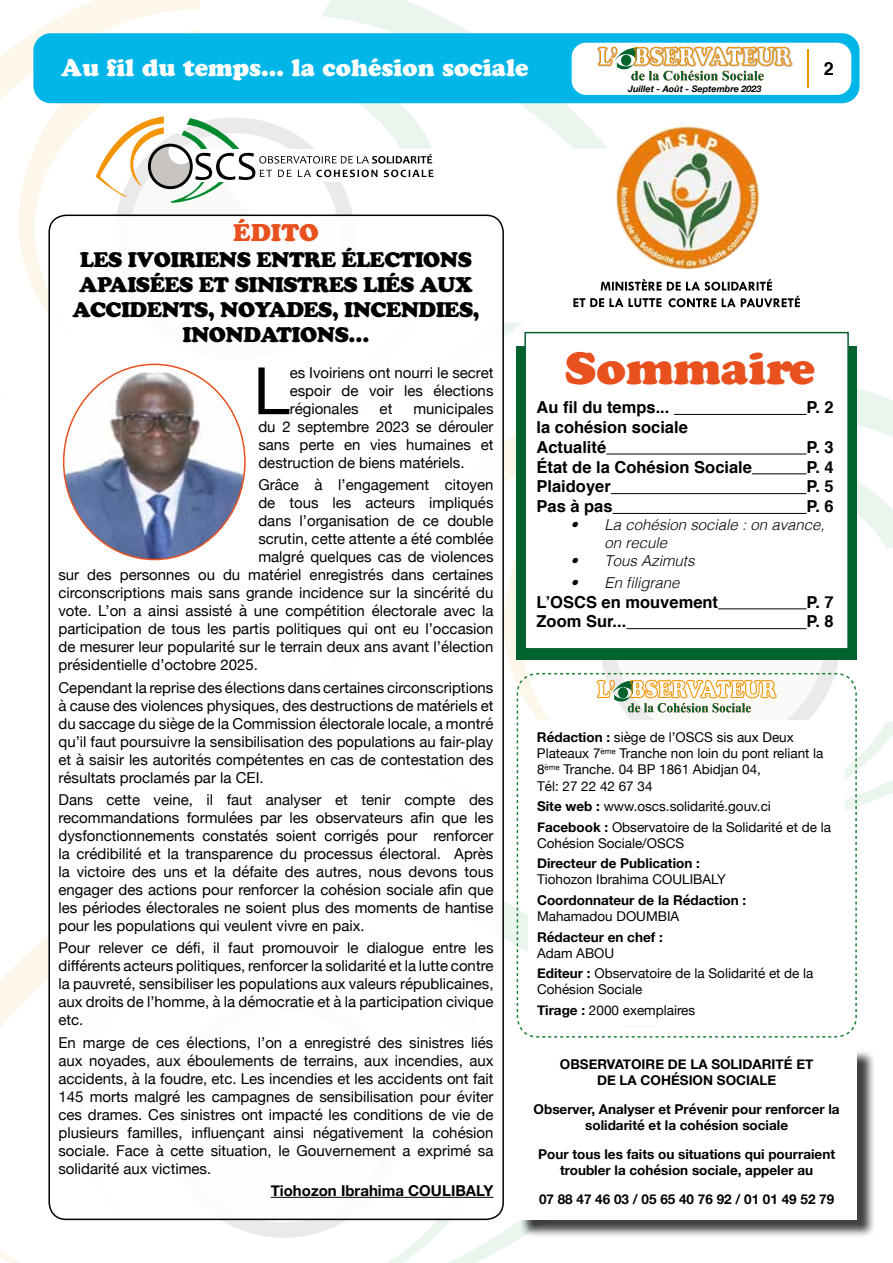
<style>
.page{position:relative;width:893px;height:1263px;background:#fff}
.page>*{position:absolute;margin:0;border:0;box-sizing:border-box;transform-origin:0 0}
.t1{font:65.4px "Helvetica Neue";color:#000}
.t2{font:45px "Cooper Black Std";color:#e8511e;scale:1.04 1}
.t3{font:24px "Cooper Black Std";color:#fff}
.t4{font:24px "Cooper Black Std";color:#e8511e}
.t5{font:21px/25.2px "Cooper Black Std";letter-spacing:-.025em;color:#000;text-align:center}
.t6{font:700 18px "Helvetica";color:#000}
.t7{font:700 16.5px/19.8px "Helvetica";color:#000}
.t8{font:15px/18px "Helvetica Neue";color:#000;text-align:justify}
.t9{font:italic 300 15px/18px "Helvetica";color:#000}
.t10{font:700 15px "Helvetica Neue";color:#000}
.t11{font:13.5px/16.2px "Helvetica Neue";color:#000}
.t12{font:700 13.5px/16.2px "Helvetica Neue";color:#000;text-align:center}
.t13{font:italic 700 9px "Helvetica Neue";color:#000}
.s1{font-weight:700}
</style>
<div class="page">
<div style="left:33px;top:33px;width:826px;height:70px;background:#00b6e8;border-radius:17px"></div>
<div style="left:572px;top:43px;width:279px;height:52px;background:#fff;border-radius:14px"></div>
<hr style="left:807px;top:49px;width:1px;height:38px;background:#f39400">
<svg style="left:516px;top:672px;width:341px;height:366px"></svg>
<svg style="left:541px;top:672px;width:352px;height:340px"></svg>
<div style="left:517px;top:347px;width:340px;height:313px;background:#00632e"></div>
<div style="left:524px;top:332px;width:325px;height:317px;background:#fff;border:2px solid #0b6030"></div>
<hr style="left:674px;top:414px;width:132px;height:1px;background:#000">
<hr style="left:606px;top:454px;width:200px;height:1px;background:#000">
<hr style="left:752px;top:473px;width:54px;height:1px;background:#000">
<hr style="left:611px;top:493px;width:195px;height:1px;background:#000">
<hr style="left:613px;top:513px;width:193px;height:1px;background:#000">
<hr style="left:718px;top:608px;width:88px;height:1px;background:#000">
<hr style="left:626px;top:628px;width:180px;height:1px;background:#000">
<svg style="left:96px;top:0;width:697px;height:225px"></svg>
<img style="left:614px;top:125px;width:145px;height:144px">
<svg style="left:573px;top:279px;width:227px;height:28px"></svg>
<div style="left:528px;top:720px;width:317px;height:306px;background:#fff"></div>
<div style="left:519px;top:1049px;width:356px;height:189px;background:#000;opacity:.75"></div>
<div style="left:517px;top:1047px;width:340px;height:172px;background:#fff"></div>
<div style="left:49px;top:215px;width:454px;height:1004px;background:#fff;border-radius:17px"></div>
<hr style="left:271px;top:1197px;width:222px;height:1px;background:#000">
<img style="left:64px;top:364px;width:180px;height:195px">
<h3 class="t3" style="left:61px;top:53px;width:469px">Au fil du temps... la cohésion sociale</h3>
<p class="t13" style="left:628px;top:82px;width:135px">Juillet - Août - Septembre 2023</p>
<p class="t6" style="left:824px;top:54px;width:12px">2</p>
<h3 class="t4" style="left:233px;top:218px;width:87px">ÉDITO</h3>
<h3 class="t5" style="left:73px;top:247px;width:408px">LES IVOIRIENS ENTRE ÉLECTIONS<br>APAISÉES ET SINISTRES LIÉS AUX<br>ACCIDENTS, NOYADES, INCENDIES,<br>INONDATIONS…</h3>
<h1 class="t1" style="left:253px;top:344px;width:38px">L</h1>
<p class="t8" style="left:290px;top:365px;width:205px">es Ivoiriens ont nourri le secret espoir de voir les élections régionales</p>
<p class="t8" style="left:258px;top:401px;width:237px;text-indent:155px">municipales du 2 septembre 2023 se dérouler sans perte en vies humaines et destruction de biens matériels.</p>
<p class="t8" style="left:258px;top:477px;width:237px">Grâce à l’engagement citoyen</p>
<p class="t8" style="left:258px;top:495px;width:237px">de tous les acteurs impliqués</p>
<p class="t8" style="left:258px;top:513px;width:237px">dans l’organisation de ce double</p>
<p class="t8" style="left:258px;top:531px;width:237px">scrutin, cette attente a été comblée</p>
<p class="t8" style="left:258px;top:549px;width:237px">malgré quelques cas de violences</p>
<p class="t8" style="left:58px;top:567px;width:436px">sur des personnes ou du matériel enregistrés dans certaines</p>
<p class="t8" style="left:58px;top:585px;width:436px">circonscriptions mais sans grande incidence sur la sincérité du</p>
<p class="t8" style="left:58px;top:603px;width:437px">vote. L’on a ainsi assisté à une compétition électorale avec la</p>
<p class="t8" style="left:58px;top:621px;width:437px">participation de tous les partis politiques qui ont eu l’occasion</p>
<p class="t8" style="left:58px;top:639px;width:437px">de mesurer leur popularité sur le terrain deux ans avant l’élection</p>
<p class="t8" style="left:58px;top:657px;width:201px">présidentielle d’octobre 2025.</p>
<p class="t8" style="left:58px;top:679px;width:437px">Cependant la reprise des élections dans certaines circonscriptions à cause des violences physiques, des destructions de matériels et du saccage du siège de la Commission électorale locale, a montré qu’il faut poursuivre la sensibilisation des populations au fair-play et à saisir les autorités compétentes en cas de contestation des résultats proclamés par la CEI.</p>
<p class="t8" style="left:58px;top:791px;width:437px">Dans cette veine, il faut analyser et tenir compte des recommandations formulées par les observateurs afin que les dysfonctionnements constatés soient corrigés pour renforcer la crédibilité et la transparence du processus électoral. Après la victoire des uns et la défaite des autres, nous devons tous engager des actions pour renforcer la cohésion sociale afin que les périodes électorales ne soient plus des moments de hantise pour les populations qui veulent vivre en paix.</p>
<p class="t8" style="left:58px;top:940px;width:437px">Pour relever ce défi, il faut promouvoir le dialogue entre les différents acteurs politiques, renforcer la solidarité et la lutte contre la pauvreté, sensibiliser les populations aux valeurs républicaines, aux droits de l’homme, à la démocratie et à la participation civique etc.</p>
<p class="t8" style="left:58px;top:1034px;width:437px">En marge de ces élections, l’on a enregistré des sinistres liés aux noyades, aux éboulements de terrains, aux incendies, aux accidents, à la foudre, etc. Les incendies et les accidents ont fait 145 morts malgré les campagnes de sensibilisation pour éviter ces drames. Ces sinistres ont impacté les conditions de vie de plusieurs familles, influençant ainsi négativement la cohésion sociale. Face à cette situation, le Gouvernement a exprimé sa solidarité aux victimes.</p>
<p class="t10" style="left:271px;top:1179px;width:224px">Tiohozon Ibrahima COULIBALY</p>
<p class="t8" style="left:380px;top:401px;width:14px">et</p>
<h2 class="t2" style="left:565px;top:341px;width:242px">Sommaire</h2>
<p class="t7" style="left:536px;top:398px;width:134px">Au fil du temps...</p>
<p class="t7" style="left:806px;top:398px;width:29px">P. 2</p>
<p class="t7" style="left:536px;top:417px;width:153px">la cohésion sociale<br>Actualité</p>
<p class="t7" style="left:806px;top:437px;width:29px">P. 3</p>
<p class="t7" style="left:536px;top:457px;width:217px">État de la Cohésion Sociale</p>
<p class="t7" style="left:806px;top:457px;width:29px">P. 4</p>
<p class="t7" style="left:536px;top:477px;width:76px">Plaidoyer</p>
<p class="t7" style="left:806px;top:477px;width:29px">P. 5</p>
<p class="t7" style="left:536px;top:497px;width:78px">Pas à pas</p>
<p class="t7" style="left:806px;top:497px;width:29px">P. 6</p>
<p class="t9" style="left:605px;top:515px;width:222px;text-indent:-34px">• La cohésion sociale : on avance, on recule</p>
<p class="t9" style="left:570px;top:551px;width:126px">• Tous Azimuts</p>
<p class="t9" style="left:570px;top:573px;width:111px">• En filigrane</p>
<p class="t7" style="left:536px;top:592px;width:183px">L’OSCS en mouvement</p>
<p class="t7" style="left:806px;top:592px;width:29px">P. 7</p>
<p class="t7" style="left:536px;top:612px;width:91px">Zoom Sur...</p>
<p class="t7" style="left:806px;top:612px;width:29px">P. 8</p>
<p class="t11" style="left:537px;top:730px;width:288px"><span class="s1">Rédaction :</span> siège de l’OSCS sis aux Deux Plateaux 7<sup>ème</sup> Tranche non loin du pont reliant la 8<sup>ème</sup> Tranche. 04 BP 1861 Abidjan 04,<br>Tél: 27 22 42 67 34</p>
<p class="t11" style="left:537px;top:797px;width:296px;line-height:20.4px"><span class="s1">Site web :</span> www.oscs.solidarité.gouv.ci<br><span class="s1">Facebook :</span> Observatoire de la Solidarité et de la</p>
<p class="t11" style="left:537px;top:836px;width:149px">Cohésion Sociale/OSCS</p>
<p class="t12" style="left:537px;top:856px;width:164px">Directeur de Publication :</p>
<p class="t11" style="left:537px;top:872px;width:191px">Tiohozon Ibrahima COULIBALY</p>
<p class="t12" style="left:537px;top:892px;width:211px">Coordonnateur de la Rédaction :</p>
<p class="t11" style="left:537px;top:909px;width:144px">Mahamadou DOUMBIA</p>
<p class="t12" style="left:537px;top:929px;width:127px">Rédacteur en chef :</p>
<p class="t11" style="left:537px;top:943px;width:278px;line-height:20.4px">Adam ABOU<br><span class="s1">Editeur :</span> Observatoire de la Solidarité et de la</p>
<p class="t11" style="left:537px;top:980px;width:160px;line-height:20.4px">Cohésion Sociale<br><span class="s1">Tirage :</span> 2000 exemplaires</p>
<p class="t12" style="left:560px;top:1056px;width:255px">OBSERVATOIRE DE LA SOLIDARITÉ ET<br>DE LA COHÉSION SOCIALE</p>
<p class="t12" style="left:534px;top:1101px;width:308px">Observer, Analyser et Prévenir pour renforcer la solidarité et la cohésion sociale</p>
<p class="t12" style="left:538px;top:1146px;width:298px">Pour tous les faits ou situations qui pourraient troubler la cohésion sociale, appeler au</p>
<p class="t12" style="left:539px;top:1192px;width:297px">07 88 47 46 03 / 05 65 40 76 92 / 01 01 49 52 79</p>
</div>
